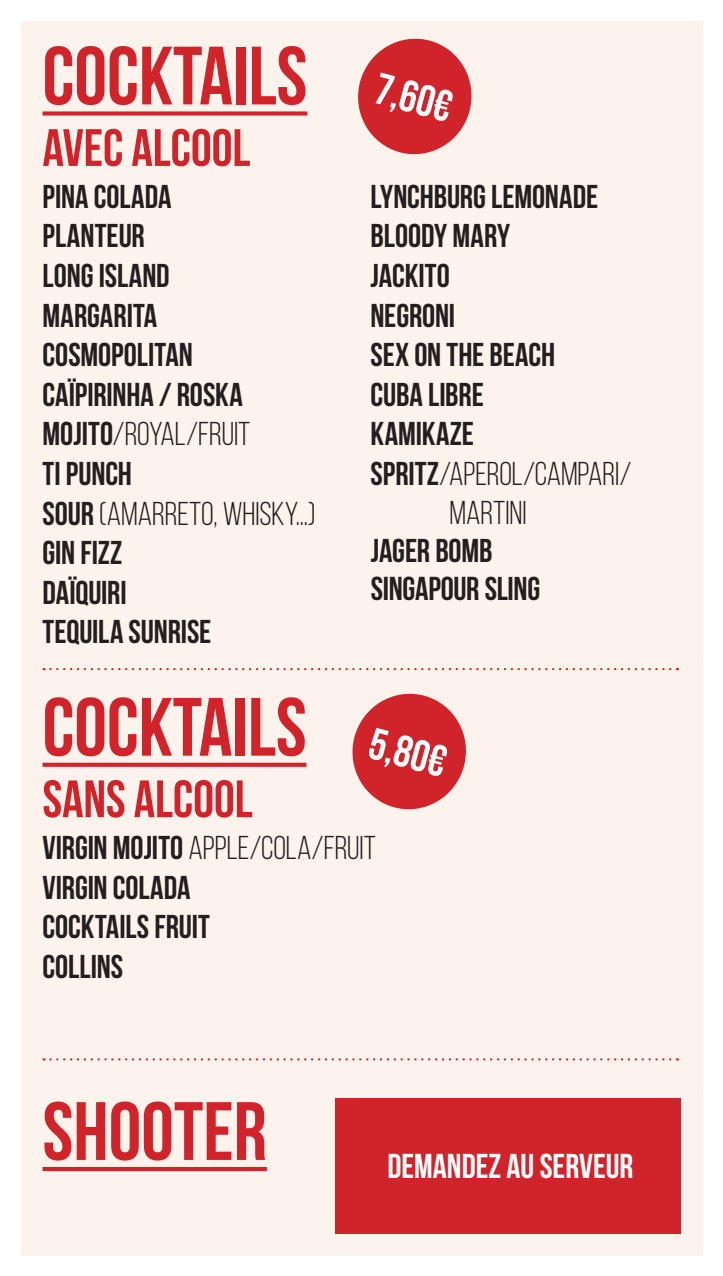
<style>
.page{position:relative;width:723px;height:1276px;background:#fff}
.page>*{position:absolute;margin:0;border:0;box-sizing:border-box;transform-origin:0 0}
.t1{font:700 82.5px "Bebas Neue";color:#d1232a}
.t2{font:700 52.5px "Bebas Neue";color:#d1232a}
.t3{font:700 44.25px "Bebas Neue";color:#fff}
.t4{font:700 34.5px "Bebas Neue";color:#fff}
.t5{font:700 33px/39.6px "Bebas Neue";letter-spacing:-.005em;color:#231f20}
.t6{font:33px "Bebas Neue";color:#231f20}
.s1{font-weight:400}
.s2{font-weight:700}
</style>
<div class="page">
<div style="left:21px;top:21px;width:682px;height:1235px;background:#fdf3ed"></div>
<div style="left:43px;top:111px;width:264px;height:5px;background:#d1232a"></div>
<div style="left:43px;top:762px;width:263px;height:5px;background:#d1232a"></div>
<hr style="left:43px;top:1167px;width:224px;height:4px;background:#d1232a">
<svg style="left:358px;top:38px;width:114px;height:117px"></svg>
<svg style="left:352px;top:693px;width:114px;height:117px"></svg>
<svg style="left:44px;top:668px;width:634px;height:2px"></svg>
<svg style="left:44px;top:1058px;width:634px;height:2px"></svg>
<div style="left:335px;top:1098px;width:345px;height:135px;background:#d1232a"></div>
<h1 class="t1" style="left:43px;top:31px;width:266px">COCKTAILS</h1>
<h2 class="t2" style="left:43px;top:119px;width:209px">AVEC ALCOOL</h2>
<h3 class="t3" style="left:382px;top:64px;width:80px;rotate:15deg">7,60€</h3>
<p class="t5" style="left:43px;top:176px;width:274px">PINA COLADA<br>PLANTEUR<br>LONG ISLAND<br>MARGARITA<br>COSMOPOLITAN<br>CAÏPIRINHA / ROSKA<br>MOJITO<span class="s1">/ROYAL/FRUIT<br></span>TI PUNCH<br>SOUR <span class="s1">(AMARRETO, WHISKY...)<br></span>GIN FIZZ<br>DAÏQUIRI<br>TEQUILA SUNRISE</p>
<p class="t5" style="left:370px;top:176px;width:229px">LYNCHBURG LEMONADE</p>
<p class="t5" style="left:370px;top:216px;width:141px">BLOODY MARY</p>
<p class="t5" style="left:370px;top:255px;width:81px">JACKITO</p>
<p class="t5" style="left:370px;top:295px;width:86px">NEGRONI</p>
<p class="t5" style="left:370px;top:334px;width:186px">SEX ON THE BEACH</p>
<p class="t5" style="left:370px;top:374px;width:115px">CUBA LIBRE</p>
<p class="t5" style="left:370px;top:414px;width:105px">KAMIKAZE</p>
<p class="t6" style="left:370px;top:456px;width:263px"><span class="s2">SPRITZ</span>/APEROL/CAMPARI/</p>
<p class="t6" style="left:449px;top:495px;width:78px">MARTINI</p>
<p class="t5" style="left:371px;top:531px;width:171px;line-height:38.1px">JAGER BOMB<br>SINGAPOUR SLING</p>
<h1 class="t1" style="left:43px;top:682px;width:266px">COCKTAILS</h1>
<h2 class="t2" style="left:43px;top:770px;width:212px">SANS ALCOOL</h2>
<h3 class="t3" style="left:376px;top:719px;width:80px;rotate:15deg">5,80€</h3>
<p class="t5" style="left:43px;top:827px;width:335px">VIRGIN MOJITO <span class="s1">APPLE/COLA/FRUIT<br></span>VIRGIN COLADA<br>COCKTAILS FRUIT<br>COLLINS</p>
<h1 class="t1" style="left:43px;top:1086px;width:226px">SHOOTER</h1>
<p class="t4" style="left:387px;top:1147px;width:247px">DEMANDEZ AU SERVEUR</p>
</div>
